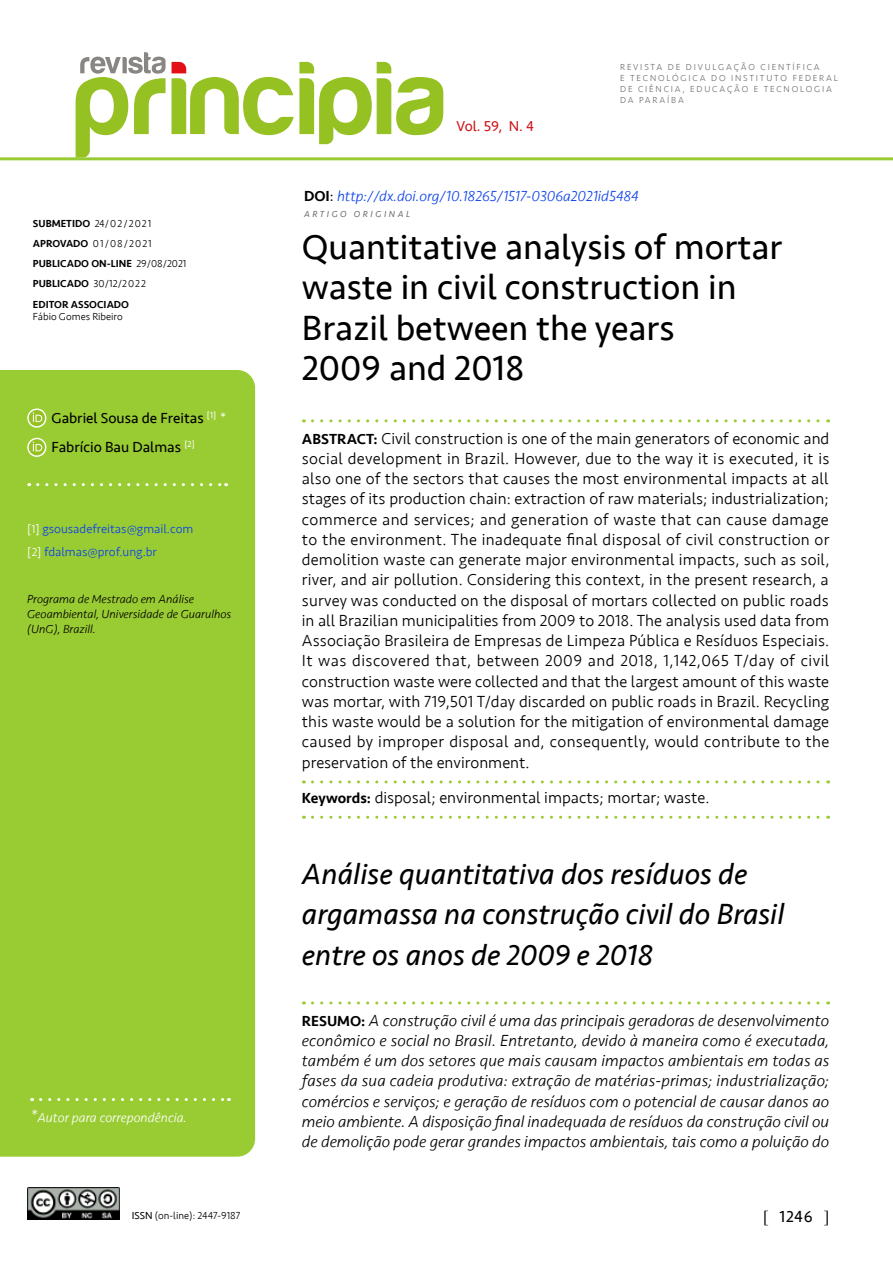
<style>
.page{position:relative;width:893px;height:1263px;background:#fff}
.page>*{position:absolute;margin:0;border:0;box-sizing:border-box;transform-origin:0 0}
.t1{font:36px/40.5px "Seravek";color:#000}
.t2{font:italic 30px/40.5px "Seravek";color:#000}
.t3{font:300 16.5px/20.2px "Seravek";color:#000;text-align:justify}
.t4{font:italic 300 16.5px/20.2px "Seravek";color:#000;text-align:justify}
.t5{font:16.5px "Seravek";color:#000}
.t6{font:italic 300 15px "Seravek";color:#0d42eb}
.t7{font:15px/29.2px "Seravek";color:#000}
.t8{font:14.7px "Seravek";color:#cd1719}
.t9{font:italic 300 13.5px "Seravek";color:#fff}
.t10{font:300 12.75px/23.5px "Seravek";color:#0d42eb}
.t11{font:italic 300 12px/15px "Seravek";color:#000}
.t12{font:500 10.5px/20.2px "Seravek";color:#000}
.t13{font:300 10.5px "Seravek";color:#000}
.t14{font:300 9px/10.8px "Seravek";letter-spacing:.2em;color:#706f6f}
.t15{font:italic 9px "Seravek";letter-spacing:.285em;color:#706f6f}
.s1{font-weight:300}
.s2{color:#fff}
.s3{font-size:12px;color:#fff}
.s4{font-size:18px}
.s5{font-weight:500;font-style:normal;color:#000}
.s6{font-weight:400;font-style:normal;color:#000}
.s7{font-weight:500;font-size:15px}
.s8{font-weight:500;font-style:normal;font-size:15px}
.s9{font-weight:400}
.s10{font-family:"Times New Roman"}
</style>
<div class="page">
<div style="left:0;top:370px;width:255px;height:787px;background:#9c3"></div>
<svg style="left:172px;top:62px;width:271px;height:82px"></svg>
<svg style="left:76px;top:52px;width:90px;height:105px"></svg>
<img style="left:28px;top:1187px;width:91px;height:32px">
<svg style="left:312px;top:419px;width:517px;height:3px"></svg>
<svg style="left:312px;top:780px;width:517px;height:3px"></svg>
<svg style="left:312px;top:816px;width:517px;height:3px"></svg>
<svg style="left:312px;top:1001px;width:517px;height:3px"></svg>
<svg style="left:27px;top:408px;width:20px;height:21px"></svg>
<svg style="left:27px;top:438px;width:20px;height:20px"></svg>
<svg style="left:38px;top:483px;width:189px;height:3px"></svg>
<svg style="left:41px;top:1098px;width:188px;height:3px"></svg>
<hr style="left:0;top:157px;width:893px;height:3px;background:#9c3">
<p class="t12" style="left:33px;top:213px;width:155px">SUBMETIDO <span class="s1">24/02 /2021<br></span>APROVADO <span class="s1">01/08/2021<br></span>PUBLICADO ON-LINE <span class="s1">29/08/2021<br></span>PUBLICADO <span class="s1">30/12/2022<br></span>EDITOR ASSOCIADO</p>
<p class="t13" style="left:33px;top:311px;width:91px">Fábio Gomes Ribeiro</p>
<p class="t7" style="left:52px;top:403px;width:176px">Gabriel Sousa de Freitas <sup>[1]</sup> <span class="s2">*<br></span>Fabrício Bau Dalmas <sup>[2]</sup></p>
<p class="t10" style="left:27px;top:517px;width:168px"><span class="s3">[1]</span> gsousadefreitas@gmail.com <span class="s3">[2]</span> fdalmas@prof.ung.br</p>
<p class="t11" style="left:27px;top:592px;width:205px">Programa de Mestrado em Análise<br>Geoambiental, Universidade de Guarulhos (UnG), Brazill.</p>
<p class="t9" style="left:30px;top:1110px;width:158px"><span class="s4">*</span>Autor para correpondência.</p>
<p class="t8" style="left:456px;top:115px;width:79px">Vol. 59, N. 4</p>
<p class="t14" style="left:620px;top:62px;width:219px">REVISTA DE DIVULGAÇÃO CIENTÍFICA<br>E TECNOLÓGICA DO INSTITUTO FEDERAL<br>DE CIÊNCIA, EDUCAÇÃO E TECNOLOGIA<br>DA PARAÍBA</p>
<p class="t6" style="left:304px;top:187px;width:336px"><span class="s5">DOI</span><span class="s6">:</span> http://dx.doi.org/10.18265/1517-0306a2021id5484</p>
<h1 class="t1" style="left:302px;top:226px;width:482px">Quantitative analysis of mortar waste in civil construction in<br>Brazil between the years<br>2009 and 2018</h1>
<p class="t15" style="left:304px;top:207px;width:108px">ARTIGO ORIGINAL</p>
<p class="t3" style="left:302px;top:428px;width:529px"><span class="s7">ABSTRACT:</span> Civil construction is one of the main generators of economic and social development in Brazil. However, due to the way it is executed, it is also one of the sectors that causes the most environmental impacts at all stages of its production chain: extraction of raw materials; industrialization; commerce and services; and generation of waste that can cause damage to the environment. The inadequate final disposal of civil construction or demolition waste can generate major environmental impacts, such as soil, river, and air pollution. Considering this context, in the present research, a survey was conducted on the disposal of mortars collected on public roads in all Brazilian municipalities from 2009 to 2018. The analysis used data from Associação Brasileira de Empresas de Limpeza Pública e Resíduos Especiais.<br>It was discovered that, between 2009 and 2018, 1,142,065 T/day of civil construction waste were collected and that the largest amount of this waste was mortar, with 719,501 T/day discarded on public roads in Brazil. Recycling this waste would be a solution for the mitigation of environmental damage caused by improper disposal and, consequently, would contribute to the preservation of the environment.</p>
<p class="t3" style="left:302px;top:788px;width:409px"><span class="s7">Keywords:</span> disposal; environmental impacts; mortar; waste.</p>
<h2 class="t2" style="left:302px;top:853px;width:484px">Análise quantitativa dos resíduos de argamassa na construção civil do Brasil entre os anos de 2009 e 2018</h2>
<p class="t4" style="left:302px;top:1010px;width:529px"><span class="s8">RESUMO:</span> A construção civil é uma das principais geradoras de desenvolvimento econômico e social no Brasil. Entretanto, devido à maneira como é executada, também é um dos setores que mais causam impactos ambientais em todas as fases da sua cadeia produtiva: extração de matérias-primas; industrialização; comércios e serviços; e geração de resíduos com o potencial de causar danos ao meio ambiente. A disposição final inadequada de resíduos da construção civil ou de demolição pode gerar grandes impactos ambientais, tais como a poluição do</p>
<p class="t13" style="left:132px;top:1210px;width:110px"><span class="s9">ISSN</span> (on-line): 2447-9187</p>
<p class="t5" style="left:763px;top:1204px;width:67px"><span class="s10">[</span> 1246 <span class="s10">]</span></p>
</div>
